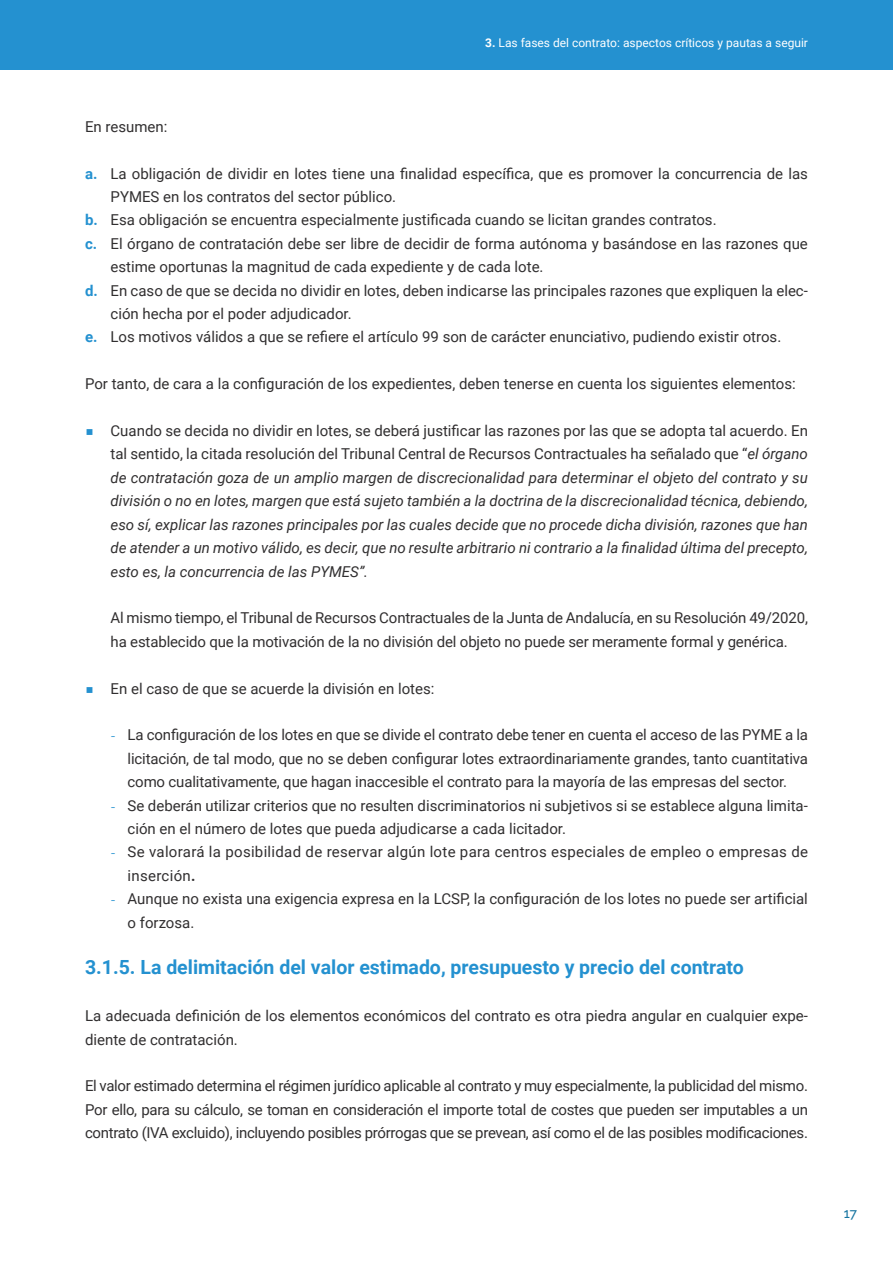
<style>
.page{position:relative;width:893px;height:1263px;background:#fff}
.page>*{position:absolute;margin:0;border:0;box-sizing:border-box;transform-origin:0 0}
.t1{font:700 19.5px "Roboto";color:#2491d0}
.Párrafo_general{font:15px/23.4px "Roboto";color:#312f30}
.t2{font:italic 15px/23.4px "Roboto";color:#312f30;text-align:justify}
.Párrafo_general-2{font:15px/23.4px "Roboto";letter-spacing:.02em;color:#312f30}
.t3{font:500 13.5px "Raleway";color:#1674a0}
.t4{font:12px "Roboto";color:#fff}
.s1{font-weight:700}
.s2{font-weight:700;color:#2491d0}
.s3{font-family:"Montserrat";font-weight:700;font-style:normal;color:#2491d0}
.s4{font-style:normal}
.s5{font-family:"Montserrat";font-weight:700;color:#2491d0}
.s6{font-family:"Minion Pro";color:#2491d0}
</style>
<div class="page">
<div style="left:0;top:0;width:893px;height:70px;background:#2491d0"></div>
<p class="t4" style="left:485px;top:35px;width:324px"><span class="s1">3.</span> Las fases del contrato: aspectos críticos y pautas a seguir</p>
<p class="Párrafo_general" style="left:85px;top:114px;width:84px">En resumen:</p>
<p class="Párrafo_general" style="left:111px;top:161px;width:699px;text-indent:-26px"><span class="s2">a.</span> La obligación de dividir en lotes tiene una finalidad específica, que es promover la concurrencia de las<br>PYMES en los contratos del sector público.</p>
<p class="Párrafo_general" style="left:85px;top:208px;width:633px"><span class="s2">b.</span> Esa obligación se encuentra especialmente justificada cuando se licitan grandes contratos.</p>
<p class="Párrafo_general" style="left:111px;top:231px;width:699px;text-indent:-26px"><span class="s2">c.</span> El órgano de contratación debe ser libre de decidir de forma autónoma y basándose en las razones que estime oportunas la magnitud de cada expediente y de cada lote.</p>
<p class="Párrafo_general" style="left:111px;top:278px;width:699px;text-indent:-26px"><span class="s2">d.</span> En caso de que se decida no dividir en lotes, deben indicarse las principales razones que expliquen la elec&shy;ción hecha por el poder adjudicador.</p>
<p class="Párrafo_general" style="left:85px;top:325px;width:698px"><span class="s2">e.</span> Los motivos válidos a que se refiere el artículo 99 son de carácter enunciativo, pudiendo existir otros.</p>
<p class="Párrafo_general" style="left:85px;top:372px;width:712px">Por tanto, de cara a la configuración de los expedientes, deben tenerse en cuenta los siguientes elementos:</p>
<p class="t2" style="left:111px;top:418px;width:699px;text-indent:-26px"><span class="s3">■</span> <span class="s4">Cuando se decida no dividir en lotes, se deberá justificar las razones por las que se adopta tal acuerdo. En tal sentido, la citada resolución del Tribunal Central de Recursos Contractuales ha señalado que “</span>el órgano de contratación goza de un amplio margen de discrecionalidad para determinar el objeto del contrato y su división o no en lotes, margen que está sujeto también a la doctrina de la discrecionalidad técnica, debiendo, eso sí, explicar las razones principales por las cuales decide que no procede dicha división, razones que han de atender a un motivo válido, es decir, que no resulte arbitrario ni contrario a la finalidad última del precepto, esto es, la concurrencia de las PYMES”.</p>
<p class="Párrafo_general" style="left:111px;top:606px;width:699px">Al mismo tiempo, el Tribunal de Recursos Contractuales de la Junta de Andalucía, en su Resolución 49/2020, ha establecido que la motivación de la no división del objeto no puede ser meramente formal y genérica.</p>
<p class="Párrafo_general" style="left:85px;top:676px;width:351px"><span class="s5">■</span> En el caso de que se acuerde la división en lotes:</p>
<p class="Párrafo_general" style="left:128px;top:723px;width:682px;text-align:justify;text-indent:-17px"><span class="s6">-</span> La configuración de los lotes en que se divide el contrato debe tener en cuenta el acceso de las PYME a la licitación, de tal modo, que no se deben configurar lotes extraordinariamente grandes, tanto cuantitativa como cualitativamente, que hagan inaccesible el contrato para la mayoría de las empresas del sector.</p>
<p class="Párrafo_general" style="left:128px;top:793px;width:682px;text-indent:-17px"><span class="s6">-</span> Se deberán utilizar criterios que no resulten discriminatorios ni subjetivos si se establece alguna limita&shy;ción en el número de lotes que pueda adjudicarse a cada licitador.</p>
<p class="Párrafo_general-2" style="left:128px;top:840px;width:682px;text-indent:-17px"><span class="s6">-</span> Se valorará la posibilidad de reservar algún lote para centros especiales de empleo o empresas de inserción<span class="s1">.</span></p>
<p class="Párrafo_general" style="left:128px;top:886px;width:682px;text-indent:-17px"><span class="s6">-</span> Aunque no exista una exigencia expresa en la LCSP, la configuración de los lotes no puede ser artificial o forzosa.</p>
<p class="t1" style="left:85px;top:954px;width:660px">3.1.5. La delimitación del valor estimado, presupuesto y precio del contrato</p>
<p class="Párrafo_general" style="left:85px;top:1003px;width:724px">La adecuada definición de los elementos económicos del contrato es otra piedra angular en cualquier expe&shy;diente de contratación.</p>
<p class="Párrafo_general" style="left:85px;top:1074px;width:724px;text-align:justify">El valor estimado determina el régimen jurídico aplicable al contrato y muy especialmente, la publicidad del mismo.<br>Por ello, para su cálculo, se toman en consideración el importe total de costes que pueden ser imputables a un contrato (IVA excluido), incluyendo posibles prórrogas que se prevean, así como el de las posibles modificaciones.</p>
<p class="t3" style="left:844px;top:1202px;width:15px">17</p>
</div>
